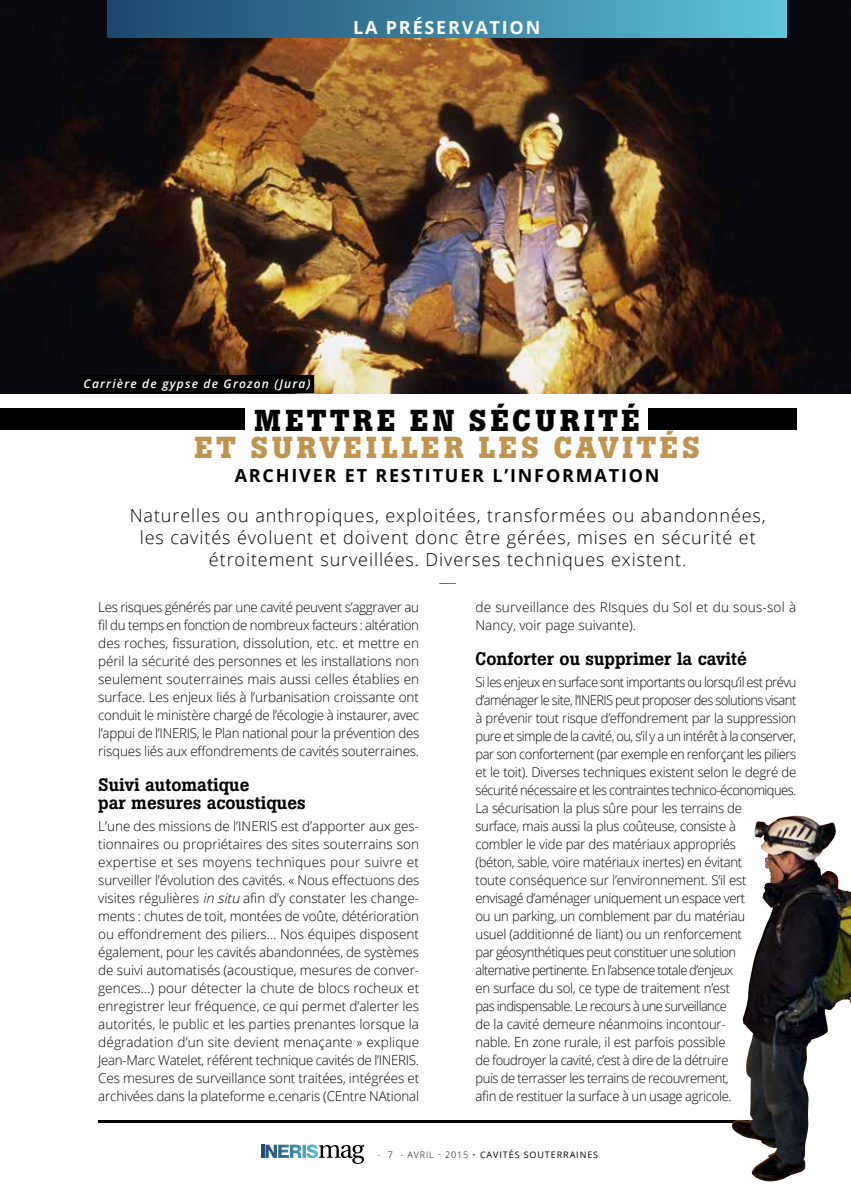
<style>
.page{position:relative;width:851px;height:1191px;background:#fff}
.page>*{position:absolute;margin:0;border:0;box-sizing:border-box;transform-origin:0 0}
.t1{font:700 30px "Boton";letter-spacing:.12em;color:#c0944f}
.t2{font:700 30px "Boton";letter-spacing:.13em;color:#000}
.t3{font:300 18px/21.6px "Open Sans";letter-spacing:.05em;color:#000;text-align:center}
.t4{font:500 18px/18px "Boton";color:#000}
.t5{font:700 18px "Open Sans";letter-spacing:.1em;color:#000}
.t6{font:700 18px "Open Sans";letter-spacing:.1em;color:#fff}
.t7{font:300 13.5px/18px "Open Sans";letter-spacing:-.025em;color:#000;text-align:justify}
.t8{font:300 13.5px/18px "Open Sans";letter-spacing:-.025em;color:#000;scale:.96 1}
.t9{font:300 13.5px/18px "Open Sans";letter-spacing:.01em;color:#000}
.t10{font:italic 600 12px "Open Sans";letter-spacing:.1em;color:#fff}
.t11{font:9px "Open Sans";letter-spacing:.1em;color:#000}
.s1{font-style:italic}
.s2{font-weight:300}
</style>
<div class="page">
<hr style="left:261px;top:1144px;width:3px;height:14px;background:#1f4d74">
<svg style="left:265px;top:1144px;width:99px;height:20px"></svg>
<img style="left:0;top:0;width:850px;height:393px">
<div style="left:107px;top:0;width:679px;height:38px;background:linear-gradient(to right,#1d446c,#5ec4d7)"></div>
<div style="left:0;top:408px;width:244px;height:21px;background:#000"></div>
<div style="left:648px;top:408px;width:149px;height:21px;background:#000"></div>
<hr style="left:99px;top:1120px;width:697px;height:3px;background:#000">
<img style="left:731px;top:816px;width:119px;height:365px">
<div style="left:80px;top:375px;width:234px;height:18px;background:#000"></div>
<h2 class="t6" style="left:353px;top:14px;width:189px">LA PRÉSERVATION</h2>
<p class="t10" style="left:84px;top:375px;width:228px">Carrière de gypse de Grozon (Jura)</p>
<h1 class="t2" style="left:254px;top:402px;width:386px">METTRE EN SÉCURITÉ</h1>
<h1 class="t1" style="left:195px;top:429px;width:506px">ET SURVEILLER LES CAVITÉS</h1>
<h2 class="t5" style="left:235px;top:463px;width:426px">ARCHIVER ET RESTITUER L’INFORMATION</h2>
<h2 class="t3" style="left:130px;top:504px;width:637px">Naturelles ou anthropiques, exploitées, transformées ou abandonnées, les cavités évoluent et doivent donc être gérées, mises en sécurité et étroitement surveillées. Diverses techniques existent.</h2>
<p class="t7" style="left:439px;top:567px;width:18px">___</p>
<p class="t7" style="left:98px;top:597px;width:322px">Les risques générés par une cavité peuvent s’aggraver au fil du temps en fonction de nombreux facteurs : altération des roches, fissuration, dissolution, etc. et mettre en péril la sécurité des personnes et les installations non seulement souterraines mais aussi celles établies en surface. Les enjeux liés à l’urbanisation croissante ont conduit le ministère chargé de l’écologie à instaurer, avec l’appui de l’INERIS, le Plan national pour la prévention des risques liés aux effondrements de cavités souterraines.</p>
<h2 class="t4" style="left:98px;top:775px;width:209px">Suivi automatique<br>par mesures acoustiques</h2>
<p class="t7" style="left:98px;top:816px;width:322px">L’une des missions de l’INERIS est d’apporter aux ges&shy;tionnaires ou propriétaires des sites souterrains son expertise et ses moyens techniques pour suivre et surveiller l’évolution des cavités. « Nous effectuons des visites régulières <span class="s1">in situ</span> afin d’y constater les change&shy;ments : chutes de toit, montées de voûte, détérioration ou effondrement des piliers… Nos équipes disposent également, pour les cavités abandonnées, de systèmes de suivi automatisés (acoustique, mesures de conver&shy;gences…) pour détecter la chute de blocs rocheux et enregistrer leur fréquence, ce qui permet d’alerter les autorités, le public et les parties prenantes lorsque la dégradation d’un site devient menaçante » explique Jean-Marc Watelet, référent technique cavités de l’INERIS.<br>Ces mesures de surveillance sont traitées, intégrées et archivées dans la plateforme e.cenaris (CEntre NAtional</p>
<p class="t9" style="left:475px;top:597px;width:322px">de surveillance des RIsques du Sol et du sous-sol à<br>Nancy, voir page suivante).</p>
<h2 class="t4" style="left:475px;top:649px;width:273px">Conforter ou supprimer la cavité</h2>
<p class="t8" style="left:475px;top:672px;width:336px">Si les enjeux en surface sont importants ou lorsqu’il est prévu d’aménager le site, l’INERIS peut proposer des solutions visant à prévenir tout risque d’effondrement par la suppression pure et simple de la cavité, ou, s’il y a un intérêt à la conserver, par son confortement (par exemple en renforçant les piliers et le toit). Diverses techniques existent selon le degré de sécurité nécessaire et les contraintes technico-économiques.<br>La sécurisation la plus sûre pour les terrains de<br>surface, mais aussi la plus coûteuse, consiste à<br>combler le vide par des matériaux appropriés<br>(béton, sable, voire matériaux inertes) en évitant<br>toute conséquence sur l’environnement. S’il est envisagé d’aménager uniquement un espace vert<br>ou un parking, un comblement par du matériau<br>usuel (additionné de liant) ou un renforcement<br>par géosynthétiques peut constituer une solution<br>alternative pertinente. En l’absence totale d’enjeux<br>en surface du sol, ce type de traitement n’est<br>pas indispensable. Le recours à une surveillance<br>de la cavité demeure néanmoins incontour-<br>nable. En zone rurale, il est parfois possible<br>de foudroyer la cavité, c’est à dire de la détruire<br>puis de terrasser les terrains de recouvrement,<br>afin de restituer la surface à un usage agricole.</p>
<p class="t11" style="left:377px;top:1148px;width:222px"><span class="s2">- 7 - AVRIL </span><sup>-</sup> <span class="s2">2015 •</span> CAVITÉS SOUTERRAINES</p>
</div>
